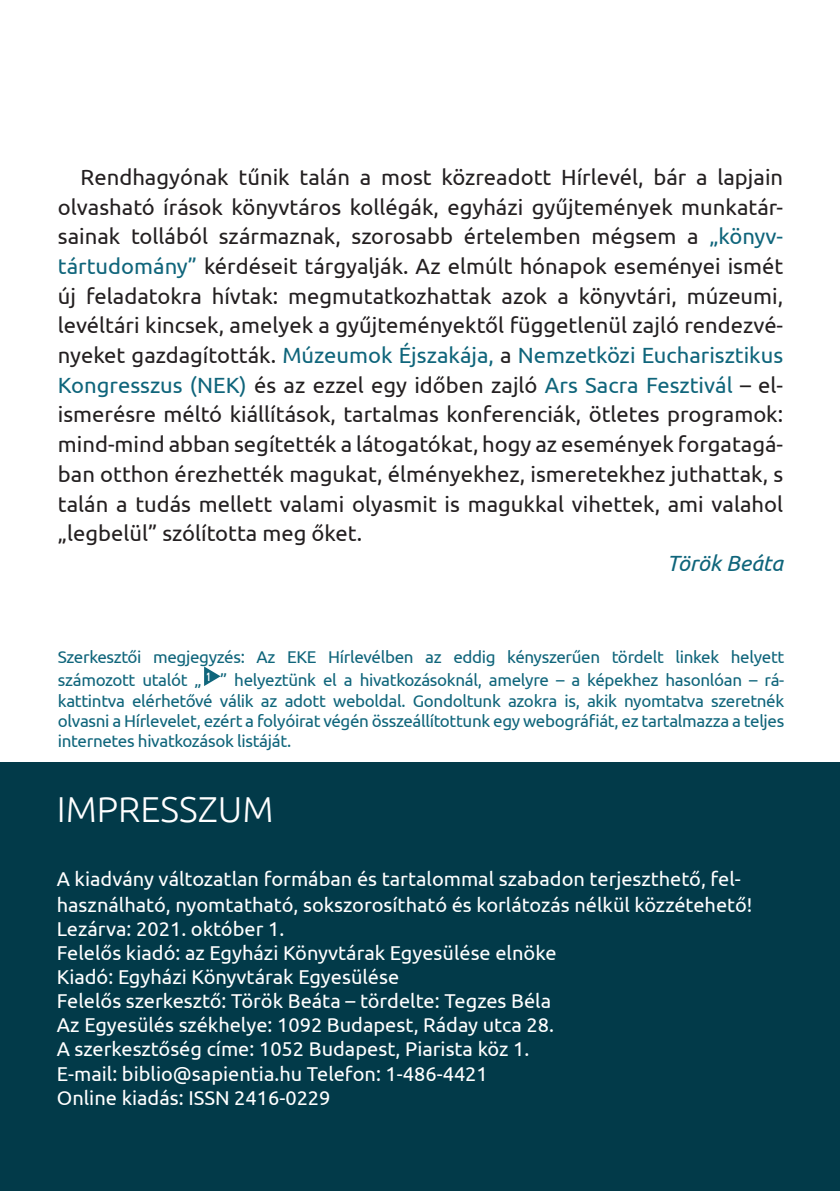
<style>
.page{position:relative;width:840px;height:1191px;background:#fff}
.page>*{position:absolute;margin:0;border:0;box-sizing:border-box;transform-origin:0 0}
.EKE_alap{font:300 36px "Ubuntu";color:#fff}
.EKE_alap-2{font:22px/29.6px "Ubuntu";color:#231f20;text-align:justify}
.EKE_alap-3{font:italic 22px "Ubuntu";letter-spacing:-.005em;color:#0f657b}
.EKE_IMPRESSZ{font:20px/26.4px "Ubuntu";color:#fff}
.Eke_alap_bekezdesnel{font:17px/20.4px "Ubuntu";letter-spacing:-.02em;color:#0f657b}
.Linkszam{font:14px "BN 67..9010 03.Regular";color:#fff}
.s1{color:#0f657b}
</style>
<div class="page">
<div style="left:0;top:763px;width:839px;height:428px;background:#023a49"></div>
<svg style="left:204px;top:666px;width:16px;height:20px"></svg>
<p class="EKE_alap-2" style="left:58px;top:162px;width:726px;text-indent:23px">Rendhagyónak tűnik talán a most közreadott Hírlevél, bár a lapjain olvasható írások könyvtáros kollégák, egyházi gyűjtemények munkatár&shy;sainak tollából származnak, szorosabb értelemben mégsem a <span class="s1">„könyv&shy;tártudomány”</span> kérdéseit tárgyalják. Az elmúlt hónapok eseményei ismét új feladatokra hívtak: megmutatkozhattak azok a könyvtári, múzeumi, levéltári kincsek, amelyek a gyűjteményektől függetlenül zajló rendezvé&shy;nyeket gazdagították. <span class="s1">Múzeumok Éjszakája,</span> a <span class="s1">Nemzetközi Eucharisztikus Kongresszus (NEK)</span> és az ezzel egy időben zajló <span class="s1">Ars Sacra Fesztivál</span> – el&shy;ismerésre méltó kiállítások, tartalmas konferenciák, ötletes programok: mind-mind abban segítették a látogatókat, hogy az események forgatagá&shy;ban otthon érezhették magukat, élményekhez, ismeretekhez juthattak, s talán a tudás mellett valami olyasmit is magukkal vihettek, ami valahol „legbelül” szólította meg őket.</p>
<p class="EKE_alap-3" style="left:666px;top:550px;width:118px">Török Beáta</p>
<p class="Eke_alap_bekezdesnel" style="left:58px;top:645px;width:727px;line-height:23px">Szerkesztői megjegyzés: Az EKE Hírlevélben az eddig kényszerűen tördelt linkek helyett számozott utalót „</p>
<p class="Linkszam" style="left:207px;top:670px;width:5px">1</p>
<p class="Eke_alap_bekezdesnel" style="left:58px;top:669px;width:727px;text-align:justify;text-indent:162px">” helyeztünk el a hivatkozásoknál, amelyre – a képekhez hasonlóan – rá&shy;kattintva elérhetővé válik az adott weboldal. Gondoltunk azokra is, akik nyomtatva szeretnék olvasni a Hírlevelet, ezért a folyóirat végén összeállítottunk egy webográfiát, ez tartalmazza a teljes internetes hivatkozások listáját.</p>
<p class="EKE_alap" style="left:57px;top:788px;width:218px">IMPRESSZUM</p>
<p class="EKE_IMPRESSZ" style="left:57px;top:865px;width:696px">A kiadvány változatlan formában és tartalommal szabadon terjeszthető, fel&shy;használható, nyomtatható, sokszorosítható és korlátozás nélkül közzétehető!</p>
<p class="EKE_IMPRESSZ" style="left:57px;top:915px;width:229px">Lezárva: 2021. október 1.</p>
<p class="EKE_IMPRESSZ" style="left:57px;top:939px;width:501px">Felelős kiadó: az Egyházi Könyvtárak Egyesülése elnöke</p>
<p class="EKE_IMPRESSZ" style="left:57px;top:963px;width:344px">Kiadó: Egyházi Könyvtárak Egyesülése</p>
<p class="EKE_IMPRESSZ" style="left:57px;top:987px;width:495px">Felelős szerkesztő: Török Beáta – tördelte: Tegzes Béla</p>
<p class="EKE_IMPRESSZ" style="left:57px;top:1011px;width:498px">Az Egyesülés székhelye: 1092 Budapest, Ráday utca 28.</p>
<p class="EKE_IMPRESSZ" style="left:57px;top:1035px;width:473px">A szerkesztőség címe: 1052 Budapest, Piarista köz 1.</p>
<p class="EKE_IMPRESSZ" style="left:57px;top:1059px;width:432px">E-mail: biblio@sapientia.hu Telefon: 1-486-4421</p>
<p class="EKE_IMPRESSZ" style="left:57px;top:1083px;width:275px">Online kiadás: ISSN 2416-0229</p>
</div>
